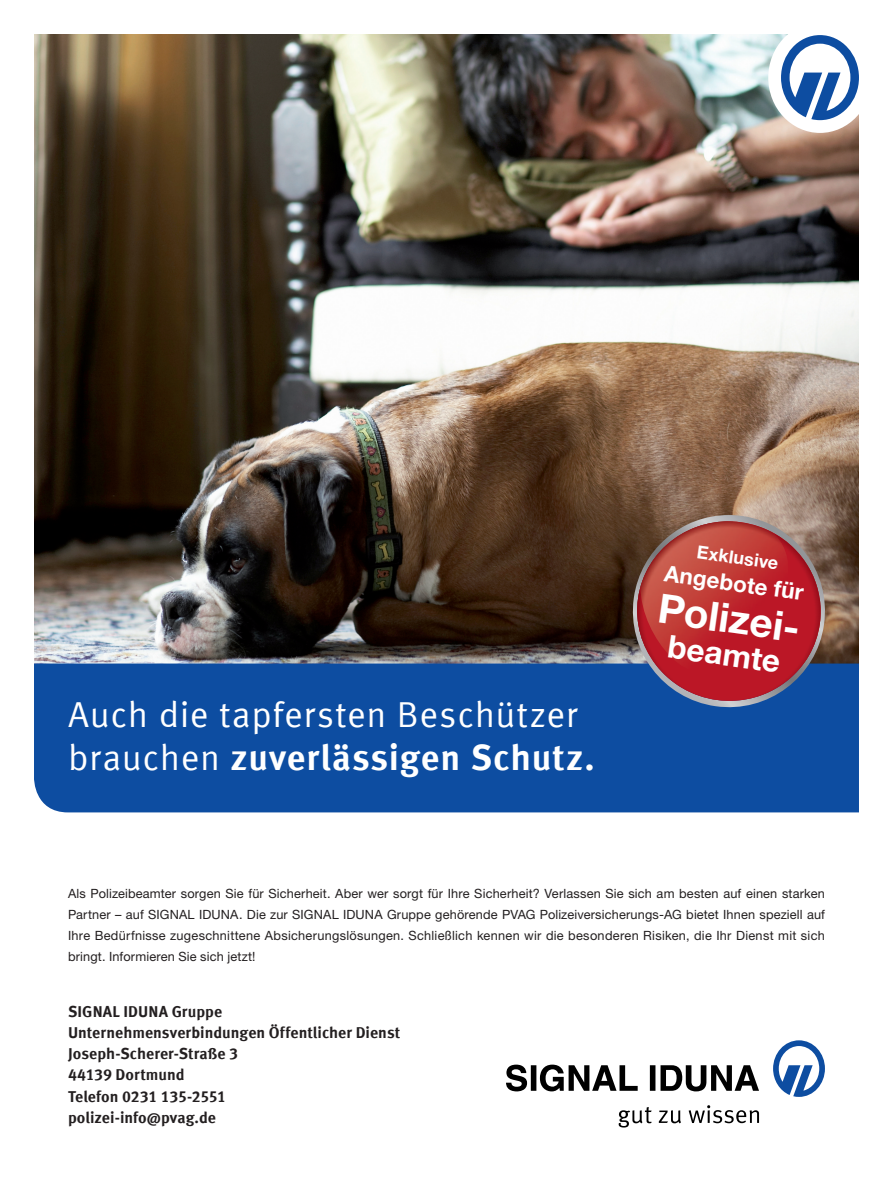
<style>
.page{position:relative;width:893px;height:1191px;background:#fff}
.page>*{position:absolute;margin:0;border:0;box-sizing:border-box;transform-origin:0 0}
.t1{font:700 40.5px "Helvetica Neue LTW1 G";color:#fff}
.t2{font:700 36px "Meta Offc Pro";letter-spacing:.025em;color:#fff}
.t3{font:36px "Meta Offc Pro Norm";letter-spacing:.02em;color:#fff}
.t4{font:700 31.5px "Helvetica Neue LTW1 G";color:#fff}
.t5{font:700 22.5px "Helvetica Neue LTW1 G";color:#fff}
.t6{font:700 18px "Helvetica Neue LTW1 G";color:#fff}
.t7{font:700 15.75px/21.3px "Meta Offc Pro";color:#231f20}
.t8{font:12.75px/21.3px "Helvetica Neue LTW1 G";letter-spacing:.015em;color:#231f20;text-align:justify}
.s1{font-family:"Meta Offc Pro Norm";font-weight:400}
</style>
<div class="page">
<img style="left:34px;top:34px;width:825px;height:629px">
<div style="left:34px;top:663px;width:825px;height:149px;background:#0d4da1"></div>
<svg style="left:631px;top:515px;width:196px;height:192px;background:#676c7a"></svg>
<img style="left:637px;top:532px;width:188px;height:170px">
<img style="left:640px;top:521px;width:162px;height:152px">
<div style="left:768px;top:22px;width:104px;height:111px;background:#fff;border-radius:50%"></div>
<svg style="left:781px;top:35px;width:78px;height:85px"></svg>
<div style="left:850px;top:1px;width:43px;height:43px;background:#fff"></div>
<svg style="left:506px;top:1064px;width:253px;height:27px"></svg>
<svg style="left:619px;top:1107px;width:33px;height:20px"></svg>
<svg style="left:659px;top:1110px;width:22px;height:13px"></svg>
<svg style="left:689px;top:1105px;width:70px;height:18px"></svg>
<svg style="left:773px;top:1040px;width:52px;height:56px"></svg>
<h2 class="t3" style="left:68px;top:687px;width:511px">Auch die tapfersten Beschützer</h2>
<h2 class="t2" style="left:68px;top:729px;width:528px"><span class="s1">brauchen</span> zuverlässigen Schutz.</h2>
<h3 class="t6" style="left:698px;top:542px;width:83px;rotate:8deg">Exklusive</h3>
<h3 class="t5" style="left:666px;top:560px;width:142px;rotate:8deg">Angebote für</h3>
<h1 class="t1" style="left:662px;top:585px;width:148px;rotate:8deg">Polizei-</h1>
<h3 class="t4" style="left:670px;top:628px;width:115px;rotate:8deg">beamte</h3>
<p class="t8" style="left:68px;top:882px;width:758px">Als Polizeibeamter sorgen Sie für Sicherheit. Aber wer sorgt für Ihre Sicherheit? Verlassen Sie sich am besten auf einen starken Partner – auf SIGNAL IDUNA. Die zur SIGNAL IDUNA Gruppe gehörende PVAG Polizeiversicherungs-AG bietet Ihnen speziell auf Ihre Bedürfnisse zugeschnittene Absicherungslösungen. Schließlich kennen wir die besonderen Risiken, die Ihr Dienst mit sich bringt. Informieren Sie sich jetzt!</p>
<p class="t7" style="left:68px;top:999px;width:334px">SIGNAL IDUNA Gruppe<br>Unternehmensverbindungen Öffentlicher Dienst<br>Joseph-Scherer-Straße 3<br>44139 Dortmund<br>Telefon 0231 135-2551<br>polizei-info@pvag.de</p>
</div>
